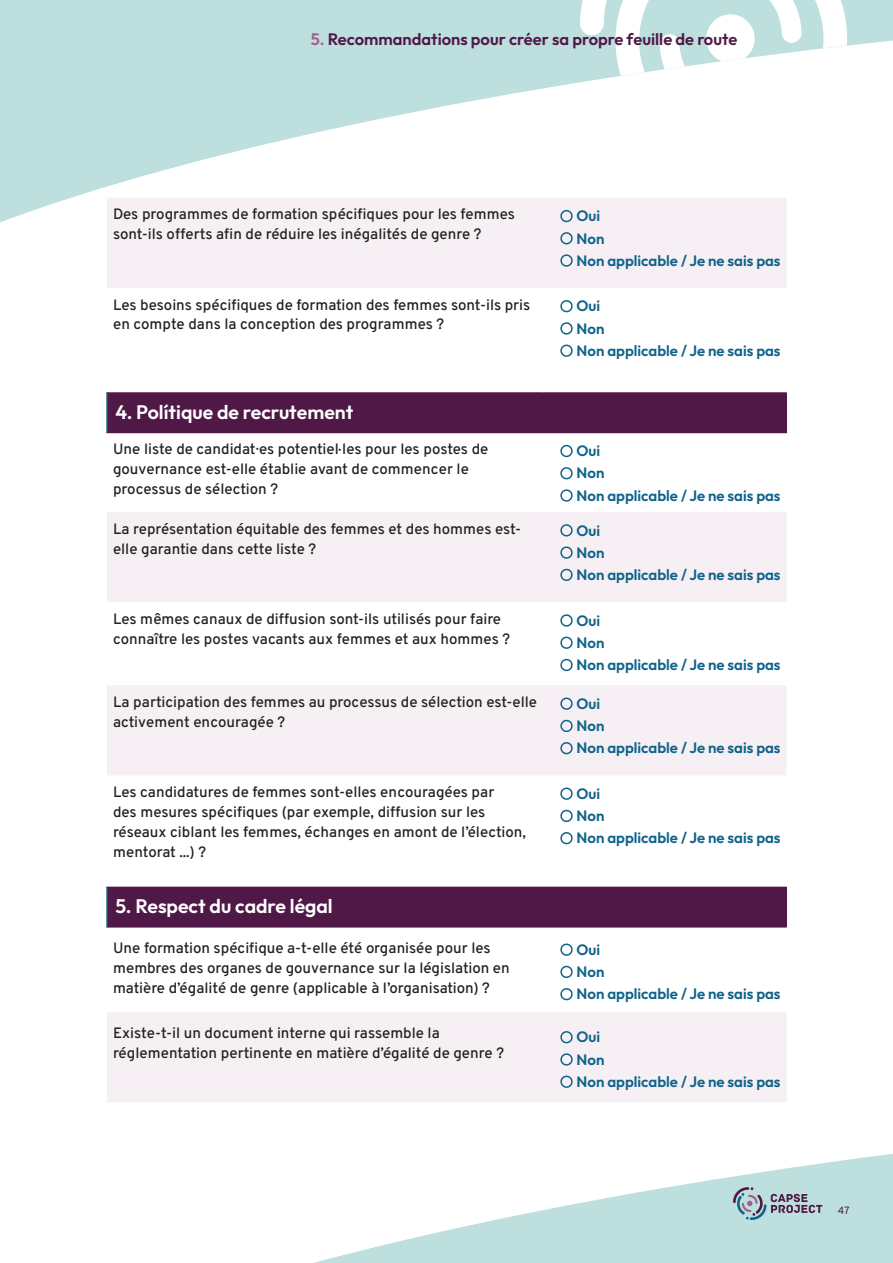
<style>
.page{position:relative;width:893px;height:1263px;background:#fff}
.page>*{position:absolute;margin:0;border:0;box-sizing:border-box;transform-origin:0 0}
.sous_sous-titre{font:100 19.5px "Outfit";color:#fff}
.t1{font:100 16.5px "Outfit";color:#501846}
.question_tableau{font:15px/19.8px "Overpass";color:#231f20}
.sous_sous-titre-2{font:100 15px "Outfit";color:#0f638a}
.t2{font:10.5px "Overpass";color:#501846}
.s1{color:#a55d90}
</style>
<div class="page">
<svg style="left:0;top:0;width:893px;height:223px;fill:#bddfde"></svg>
<svg style="left:580px;top:0;width:302px;height:82px"></svg>
<div style="left:706px;top:14px;width:49px;height:49px;background:#fff;border-radius:50%"></div>
<svg style="left:314px;top:1154px;width:579px;height:109px;fill:#bddfde"></svg>
<svg style="left:733px;top:1187px;width:89px;height:33px;background:#a2b4be"></svg>
<div style="left:107px;top:198px;width:680px;height:90px;background:#f6eff4"></div>
<div style="left:107px;top:393px;width:680px;height:40px;background:#501846"></div>
<svg style="left:107px;top:512px;width:680px;height:263px;fill:#f6eff4"></svg>
<hr style="left:106px;top:394px;width:2px;height:38px;background:#0f638a">
<hr style="left:106px;top:392px;width:438px;height:2px;background:#501846">
<hr style="left:544px;top:392px;width:243px;height:2px;background:#501846">
<hr style="left:106px;top:432px;width:438px;height:1px;background:#501846">
<div style="left:107px;top:887px;width:680px;height:40px;background:#501846"></div>
<div style="left:107px;top:1012px;width:680px;height:90px;background:#f6eff4"></div>
<hr style="left:106px;top:888px;width:2px;height:39px;background:#0f638a">
<hr style="left:106px;top:887px;width:438px;height:1px;background:#501846">
<hr style="left:106px;top:927px;width:438px;height:1px;background:#501846">
<hr style="left:544px;top:927px;width:243px;height:1px;background:#501846">
<p class="t1" style="left:311px;top:30px;width:428px"><span class="s1">5.</span> Recommandations pour créer sa propre feuille de route</p>
<p class="question_tableau" style="left:113px;top:204px;width:403px">Des programmes de formation spécifiques pour les femmes sont-ils offerts afin de réduire les inégalités de genre ?</p>
<p class="sous_sous-titre-2" style="left:561px;top:207px;width:41px">● Oui</p>
<p class="sous_sous-titre-2" style="left:561px;top:229px;width:45px">● Non</p>
<p class="sous_sous-titre-2" style="left:561px;top:252px;width:222px">● Non applicable / Je ne sais pas</p>
<p class="question_tableau" style="left:113px;top:294px;width:419px">Les besoins spécifiques de formation des femmes sont-ils pris en compte dans la conception des programmes ?</p>
<p class="sous_sous-titre-2" style="left:561px;top:297px;width:41px">● Oui</p>
<p class="sous_sous-titre-2" style="left:561px;top:320px;width:45px">● Non</p>
<p class="sous_sous-titre-2" style="left:561px;top:342px;width:222px">● Non applicable / Je ne sais pas</p>
<p class="sous_sous-titre" style="left:116px;top:400px;width:239px">4. Polítique de recrutement</p>
<p class="question_tableau" style="left:113px;top:439px;width:377px">Une liste de candidat·es potentiel·les pour les postes de gouvernance est-elle établie avant de commencer le processus de sélection ?</p>
<p class="sous_sous-titre-2" style="left:561px;top:442px;width:41px">● Oui</p>
<p class="sous_sous-titre-2" style="left:561px;top:464px;width:45px">● Non</p>
<p class="sous_sous-titre-2" style="left:561px;top:487px;width:222px">● Non applicable / Je ne sais pas</p>
<p class="question_tableau" style="left:113px;top:518px;width:410px">La représentation équitable des femmes et des hommes est&shy;elle garantie dans cette liste ?</p>
<p class="sous_sous-titre-2" style="left:561px;top:521px;width:41px">● Oui</p>
<p class="sous_sous-titre-2" style="left:561px;top:544px;width:45px">● Non</p>
<p class="sous_sous-titre-2" style="left:561px;top:566px;width:222px">● Non applicable / Je ne sais pas</p>
<p class="question_tableau" style="left:113px;top:608px;width:399px">Les mêmes canaux de diffusion sont-ils utilisés pour faire connaître les postes vacants aux femmes et aux hommes ?</p>
<p class="sous_sous-titre-2" style="left:561px;top:612px;width:41px">● Oui</p>
<p class="sous_sous-titre-2" style="left:561px;top:634px;width:45px">● Non</p>
<p class="sous_sous-titre-2" style="left:561px;top:656px;width:222px">● Non applicable / Je ne sais pas</p>
<p class="question_tableau" style="left:113px;top:691px;width:425px">La participation des femmes au processus de sélection est-elle activement encouragée ?</p>
<p class="sous_sous-titre-2" style="left:561px;top:695px;width:41px">● Oui</p>
<p class="sous_sous-titre-2" style="left:561px;top:717px;width:45px">● Non</p>
<p class="sous_sous-titre-2" style="left:561px;top:739px;width:222px">● Non applicable / Je ne sais pas</p>
<p class="question_tableau" style="left:113px;top:781px;width:415px">Les candidatures de femmes sont-elles encouragées par<br>des mesures spécifiques (par exemple, diffusion sur les réseaux ciblant les femmes, échanges en amont de l’élection, mentorat ...) ?</p>
<p class="sous_sous-titre-2" style="left:561px;top:785px;width:41px">● Oui</p>
<p class="sous_sous-titre-2" style="left:561px;top:807px;width:45px">● Non</p>
<p class="sous_sous-titre-2" style="left:561px;top:829px;width:222px">● Non applicable / Je ne sais pas</p>
<p class="sous_sous-titre" style="left:116px;top:895px;width:219px">5. Respect du cadre légal</p>
<p class="question_tableau" style="left:113px;top:937px;width:398px">Une formation spécifique a-t-elle été organisée pour les membres des organes de gouvernance sur la législation en matière d’égalité de genre (applicable à l’organisation) ?</p>
<p class="sous_sous-titre-2" style="left:561px;top:941px;width:41px">● Oui</p>
<p class="sous_sous-titre-2" style="left:561px;top:963px;width:45px">● Non</p>
<p class="sous_sous-titre-2" style="left:561px;top:985px;width:222px">● Non applicable / Je ne sais pas</p>
<p class="question_tableau" style="left:113px;top:1022px;width:392px">Existe-t-il un document interne qui rassemble la réglementation pertinente en matière d’égalité de genre ?</p>
<p class="sous_sous-titre-2" style="left:561px;top:1028px;width:41px">● Oui</p>
<p class="sous_sous-titre-2" style="left:561px;top:1050px;width:45px">● Non</p>
<p class="sous_sous-titre-2" style="left:561px;top:1073px;width:222px">● Non applicable / Je ne sais pas</p>
<p class="t2" style="left:838px;top:1202px;width:13px">47</p>
</div>
